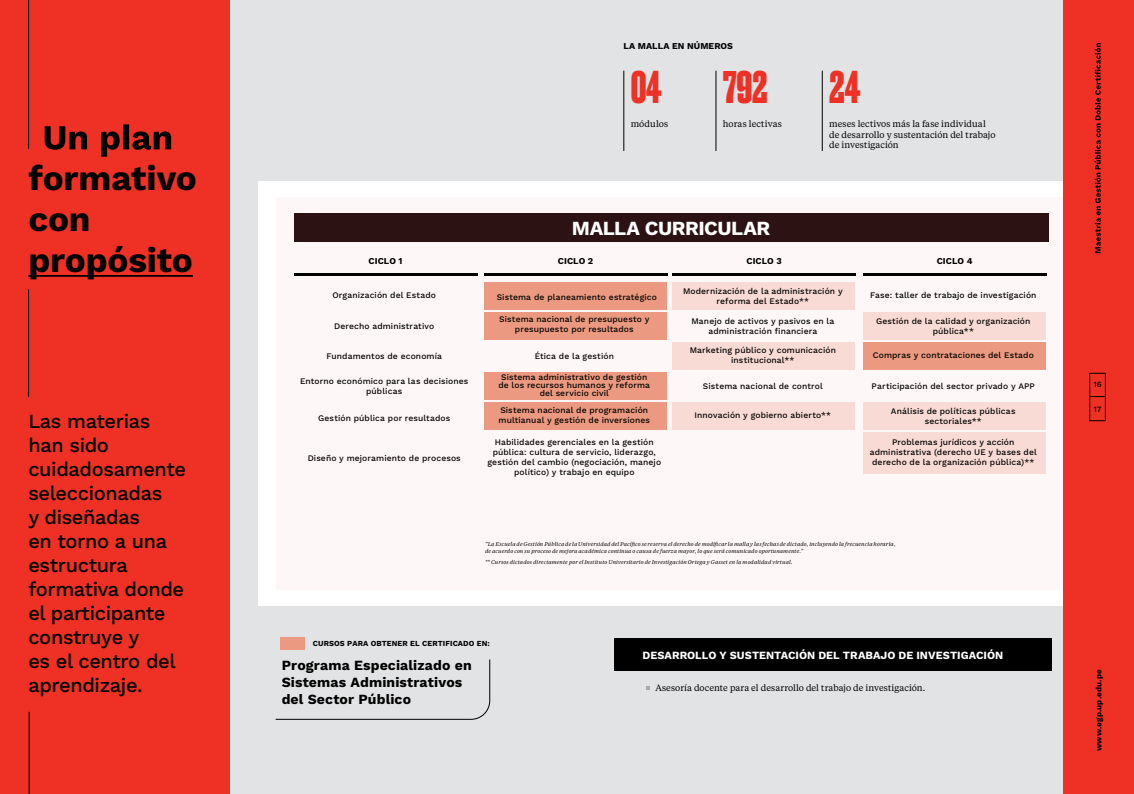
<style>
.page{position:relative;width:1134px;height:794px;background:#fff}
.page>*{position:absolute;margin:0;border:0;box-sizing:border-box;transform-origin:0 0}
.t1{font:700 43px "Druk";letter-spacing:-.01em;color:#ee3124}
.t2{font:700 35px/41px "Work Sans";letter-spacing:-.005em;color:#000}
.t3{font:500 20px/24px "Work Sans";letter-spacing:-.02em;color:#000}
.t4{font:700 20px "Work Sans";letter-spacing:-.02em;color:#fff}
.t5{font:700 14px/16.8px "Work Sans";letter-spacing:.01em;color:#000}
.t6{font:700 11px "Work Sans";color:#fff}
.t7{font:9px/10.8px "Tiempos Text";letter-spacing:.005em;color:#000}
.t8{font:700 9px "Work Sans";letter-spacing:.01em;color:#000}
.t9{font:500 8.5px/10px "Work Sans";letter-spacing:.01em;color:#000;text-align:center}
.t10{font:700 8px "Work Sans";letter-spacing:.02em;color:#000}
.t11{font:500 8px "Work Sans";color:#000}
.t12{font:700 7.7px "Work Sans";letter-spacing:.01em;color:#000}
.t13{font:italic 5.5px/6.6px "Tiempos Text";letter-spacing:.02em;color:#000}
</style>
<div class="page">
<div style="left:0;top:0;width:1063px;height:794px;background:#e2e3e4"></div>
<div style="left:0;top:0;width:230px;height:794px;background:#ee3124"></div>
<hr style="left:28px;top:0;width:1px;height:149px;background:#000">
<hr style="left:28px;top:289px;width:1px;height:108px;background:#000">
<hr style="left:29px;top:711px;width:1px;height:83px;background:#000">
<hr style="left:28px;top:275px;width:165px;height:2px;background:#000">
<svg style="left:45px;top:124px;width:126px;height:33px"></svg>
<hr style="left:624px;top:71px;width:1px;height:80px;background:#000">
<hr style="left:716px;top:71px;width:1px;height:80px;background:#000">
<hr style="left:822px;top:71px;width:1px;height:80px;background:#000">
<div style="left:258px;top:181px;width:805px;height:424px;background:#fff"></div>
<div style="left:276px;top:197px;width:787px;height:392px;background:#fef7f8"></div>
<div style="left:1063px;top:0;width:71px;height:794px;background:#ee3124"></div>
<svg style="left:1095px;top:43px;width:6px;height:210px"></svg>
<svg style="left:1091px;top:396px;width:13px;height:1px"></svg>
<div style="left:1089px;top:373px;width:17px;height:48px;border:1px solid #000"></div>
<div style="left:294px;top:214px;width:754px;height:28px;background:#2d1214"></div>
<div style="left:484px;top:282px;width:182px;height:28px;background:#eb9980"></div>
<div style="left:484px;top:312px;width:182px;height:27px;background:#eb9980"></div>
<div style="left:863px;top:312px;width:182px;height:27px;background:#f9dbd5"></div>
<div style="left:863px;top:342px;width:182px;height:28px;background:#eb9980"></div>
<div style="left:863px;top:402px;width:182px;height:27px;background:#f9dbd5"></div>
<div style="left:863px;top:432px;width:182px;height:41px;background:#f9dbd5"></div>
<div style="left:672px;top:282px;width:183px;height:27px;background:#f9dbd5"></div>
<div style="left:484px;top:372px;width:182px;height:28px;background:#eb9980"></div>
<div style="left:672px;top:342px;width:183px;height:28px;background:#f9dbd5"></div>
<div style="left:672px;top:402px;width:183px;height:27px;background:#f9dbd5"></div>
<div style="left:484px;top:402px;width:182px;height:28px;background:#eb9980"></div>
<hr style="left:294px;top:273px;width:184px;height:3px;background:#000">
<hr style="left:672px;top:273px;width:184px;height:3px;background:#000">
<hr style="left:484px;top:273px;width:184px;height:3px;background:#000">
<hr style="left:863px;top:273px;width:184px;height:3px;background:#000">
<div style="left:615px;top:638px;width:437px;height:33px;background:#000"></div>
<svg style="left:646px;top:686px;width:4px;height:3px"></svg>
<div style="left:280px;top:637px;width:25px;height:12px;background:#eb9980"></div>
<svg style="left:275px;top:659px;width:216px;height:61px"></svg>
<h2 class="t2" style="left:28px;top:160px;width:170px">formativo con propósito</h2>
<h3 class="t3" style="left:28px;top:410px;width:159px">Las materias han sido cuidadosamente seleccionadas<br>y diseñadas<br>en torno a una estructura formativa donde el participante construye y<br>es el centro del aprendizaje.</h3>
<p class="t8" style="left:623px;top:41px;width:111px">LA MALLA EN NÚMEROS</p>
<h1 class="t1" style="left:631px;top:57px;width:32px">04</h1>
<h1 class="t1" style="left:723px;top:57px;width:46px">792</h1>
<h1 class="t1" style="left:829px;top:57px;width:33px">24</h1>
<p class="t7" style="left:631px;top:118px;width:39px">módulos</p>
<p class="t7" style="left:723px;top:118px;width:61px">horas lectivas</p>
<p class="t7" style="left:829px;top:118px;width:168px">meses lectivos más la fase individual de desarrollo y sustentación del trabajo de investigación</p>
<h3 class="t4" style="left:572px;top:217px;width:200px">MALLA CURRICULAR</h3>
<p class="t8" style="left:369px;top:255px;width:35px">CICLO 1</p>
<p class="t8" style="left:558px;top:255px;width:37px">CICLO 2</p>
<p class="t8" style="left:746px;top:255px;width:37px">CICLO 3</p>
<p class="t8" style="left:937px;top:255px;width:37px">CICLO 4</p>
<p class="t9" style="left:332px;top:290px;width:105px">Organización del Estado</p>
<p class="t9" style="left:497px;top:292px;width:162px">Sistema de planeamiento estratégico</p>
<p class="t9" style="left:334px;top:321px;width:101px">Derecho administrativo</p>
<p class="t9" style="left:499px;top:315px;width:152px">Sistema nacional de presupuesto y presupuesto por resultados</p>
<p class="t9" style="left:683px;top:286px;width:161px">Modernización de la administración y reforma del Estado**</p>
<p class="t9" style="left:870px;top:291px;width:168px">Fase: taller de trabajo de investigación</p>
<p class="t9" style="left:876px;top:317px;width:156px">Gestión de la calidad y organización pública**</p>
<p class="t9" style="left:873px;top:351px;width:163px">Compras y contrataciones del Estado</p>
<p class="t9" style="left:872px;top:381px;width:165px">Participación del sector privado y APP</p>
<p class="t9" style="left:891px;top:407px;width:126px">Análisis de políticas públicas sectoriales**</p>
<p class="t9" style="left:870px;top:437px;width:169px">Problemas jurídicos y acción administrativa (derecho UE y bases del derecho de la organización pública)**</p>
<p class="t9" style="left:691px;top:316px;width:144px">Manejo de activos y pasivos en la administración financiera</p>
<p class="t9" style="left:690px;top:345px;width:148px">Marketing público y comunicación institucional**</p>
<p class="t9" style="left:535px;top:351px;width:81px">Ética de la gestión</p>
<p class="t9" style="left:326px;top:351px;width:117px">Fundamentos de economía</p>
<p class="t9" style="left:498px;top:374px;width:153px;line-height:8px">Sistema administrativo de gestión de los recursos humanos y reforma del servicio civil</p>
<p class="t9" style="left:300px;top:376px;width:170px">Entorno económico para las decisiones públicas</p>
<p class="t9" style="left:703px;top:381px;width:121px">Sistema nacional de control</p>
<p class="t9" style="left:499px;top:406px;width:153px;text-align:left">Sistema nacional de programación multianual y gestión de inversiones</p>
<p class="t9" style="left:694px;top:410px;width:138px">Innovación y gobierno abierto**</p>
<p class="t9" style="left:318px;top:414px;width:134px">Gestión pública por resultados</p>
<p class="t9" style="left:487px;top:437px;width:175px">Habilidades gerenciales en la gestión pública: cultura de servicio, liderazgo, gestión del cambio (negociación, manejo político) y trabajo en equipo</p>
<p class="t9" style="left:308px;top:453px;width:155px">Diseño y mejoramiento de procesos</p>
<p class="t13" style="left:485px;top:541px;width:412px">“La Escuela de Gestión Pública de la Universidad del Pacífico se reserva el derecho de modificar la malla y las fechas de dictado, incluyendo la frecuencia horaria, de acuerdo con su proceso de mejora académica continua o causa de fuerza mayor, lo que será comunicado oportunamente.”</p>
<p class="t13" style="left:485px;top:558px;width:309px">** Cursos dictados directamente por el Instituto Universitario de Investigación Ortega y Gasset en la modalidad virtual.</p>
<p class="t12" style="left:313px;top:639px;width:178px">CURSOS PARA OBTENER EL CERTIFICADO EN:</p>
<h3 class="t5" style="left:282px;top:658px;width:192px">Programa Especializado en<br>Sistemas Administrativos del Sector Público</h3>
<p class="t6" style="left:642px;top:649px;width:362px">DESARROLLO Y SUSTENTACIÓN DEL TRABAJO DE INVESTIGACIÓN</p>
<p class="t7" style="left:655px;top:682px;width:271px">Asesoría docente para el desarrollo del trabajo de investigación.</p>
<p class="t11" style="left:1093px;top:380px;width:10px">16</p>
<p class="t11" style="left:1093px;top:404px;width:10px">17</p>
<p class="t10" style="left:1094px;top:751px;width:83px;rotate:-90deg">www.egp.up.edu.pe</p>
</div>
